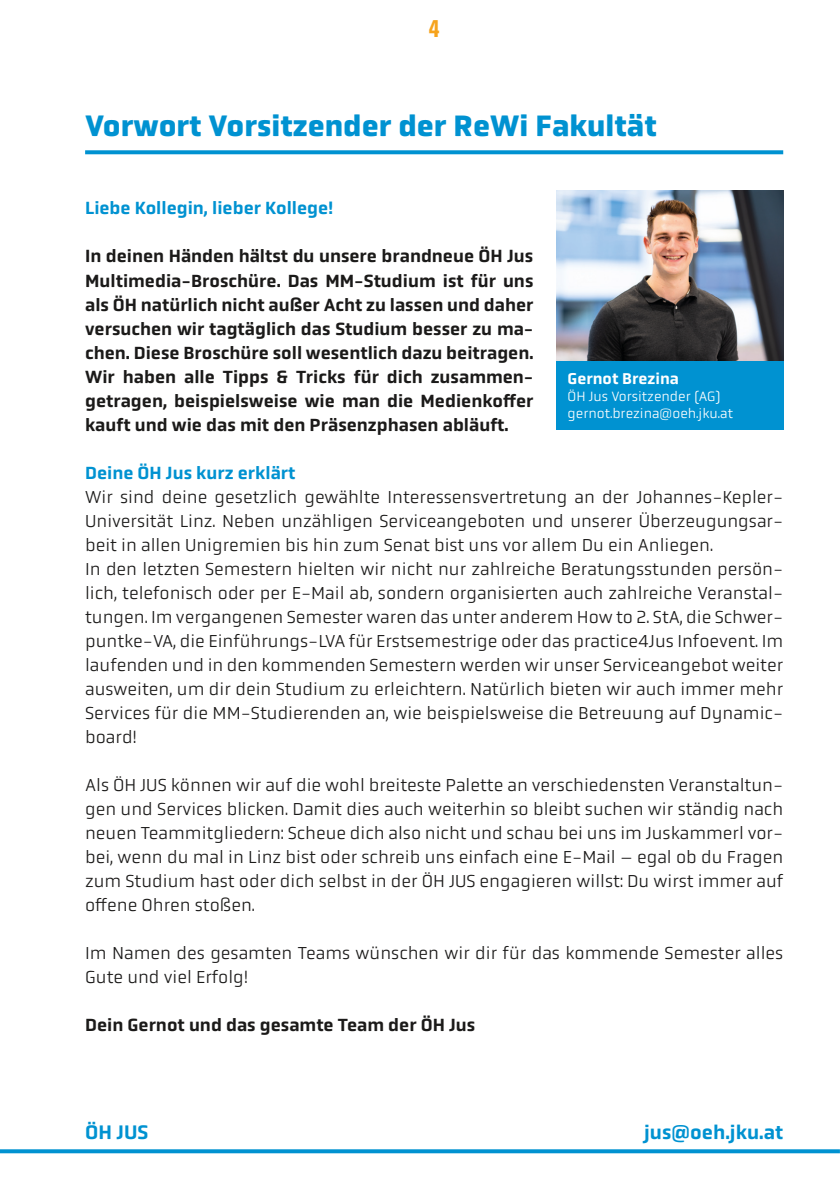
<style>
.page{position:relative;width:840px;height:1191px;background:#fff}
.page>*{position:absolute;margin:0;border:0;box-sizing:border-box;transform-origin:0 0}
.t1{font:700 30px "Obvia";color:#0092d1}
.t2{font:700 condensed 24px "Univers LT";color:#f6a31c}
.t3{font:500 20px "Obvia";color:#0092d1}
.t4{font:300 18px/24px "Obvia";color:#1b1a19;text-align:justify}
.t5{font:500 18px/24px "Obvia";color:#1b1a19;text-align:justify}
.t6{font:500 18px "Obvia";color:#0092d1}
.t7{font:500 16px "Obvia";color:#fff}
.t8{font:300 14px "Obvia";color:#fff}
</style>
<div class="page">
<svg style="left:0;top:1149px;width:839px;height:4px;fill:#0092d1"></svg>
<div style="left:556px;top:361px;width:226px;height:68px;background:#0092d1"></div>
<svg style="left:85px;top:150px;width:697px;height:4px;fill:#0092d1"></svg>
<img style="left:556px;top:191px;width:226px;height:169px">
<h2 class="t2" style="left:428px;top:14px;width:12px">4</h2>
<p class="t1" style="left:85px;top:108px;width:573px">Vorwort Vorsitzender der ReWi Fakultät</p>
<p class="t6" style="left:85px;top:198px;width:250px">Liebe Kollegin, lieber Kollege!</p>
<p class="t5" style="left:85px;top:244px;width:449px">In deinen Händen hältst du unsere brandneue ÖH Jus Multimedia-Broschüre. Das MM-Studium ist für uns als ÖH natürlich nicht außer Acht zu lassen und daher versuchen wir tagtäglich das Studium besser zu ma&shy;chen. Diese Broschüre soll wesentlich dazu beitragen.<br>Wir haben alle Tipps &amp; Tricks für dich zusammen&shy;getragen, beispielsweise wie man die Medienkoffer kauft und wie das mit den Präsenzphasen abläuft.</p>
<p class="t6" style="left:85px;top:462px;width:212px">Deine ÖH Jus kurz erklärt</p>
<p class="t4" style="left:85px;top:484px;width:699px">Wir sind deine gesetzlich gewählte Interessensvertretung an der Johannes-Kepler-Universität Linz. Neben unzähligen Serviceangeboten und unserer Überzeugungsar&shy;beit in allen Unigremien bis hin zum Senat bist uns vor allem Du ein Anliegen.</p>
<p class="t4" style="left:85px;top:556px;width:699px">In den letzten Semestern hielten wir nicht nur zahlreiche Beratungsstunden persön&shy;lich, telefonisch oder per E-Mail ab, sondern organisierten auch zahlreiche Veranstal&shy;tungen. Im vergangenen Semester waren das unter anderem How to 2. StA, die Schwer&shy;puntke-VA, die Einführungs-LVA für Erstsemestrige oder das practice4Jus Infoevent. Im laufenden und in den kommenden Semestern werden wir unser Serviceangebot weiter ausweiten, um dir dein Studium zu erleichtern. Natürlich bieten wir auch immer mehr Services für die MM-Studierenden an, wie beispielsweise die Betreuung auf Dynamic&shy;board!</p>
<p class="t4" style="left:85px;top:772px;width:699px">Als ÖH JUS können wir auf die wohl breiteste Palette an verschiedensten Veranstaltun&shy;gen und Services blicken. Damit dies auch weiterhin so bleibt suchen wir ständig nach neuen Teammitgliedern: Scheue dich also nicht und schau bei uns im Juskammerl vor&shy;bei, wenn du mal in Linz bist oder schreib uns einfach eine E-Mail – egal ob du Fragen zum Studium hast oder dich selbst in der ÖH JUS engagieren willst: Du wirst immer auf offene Ohren stoßen.</p>
<p class="t4" style="left:85px;top:940px;width:699px">Im Namen des gesamten Teams wünschen wir dir für das kommende Semester alles<br>Gute und viel Erfolg!</p>
<p class="t5" style="left:85px;top:1012px;width:391px">Dein Gernot und das gesamte Team der ÖH Jus</p>
<p class="t7" style="left:567px;top:369px;width:113px">Gernot Brezina</p>
<p class="t8" style="left:567px;top:388px;width:154px">ÖH Jus Vorsitzender (AG)</p>
<p class="t8" style="left:567px;top:405px;width:167px">gernot.brezina@oeh.jku.at</p>
<p class="t3" style="left:85px;top:1120px;width:65px">ÖH JUS</p>
<p class="t3" style="left:643px;top:1120px;width:140px">jus@oeh.jku.at</p>
</div>
